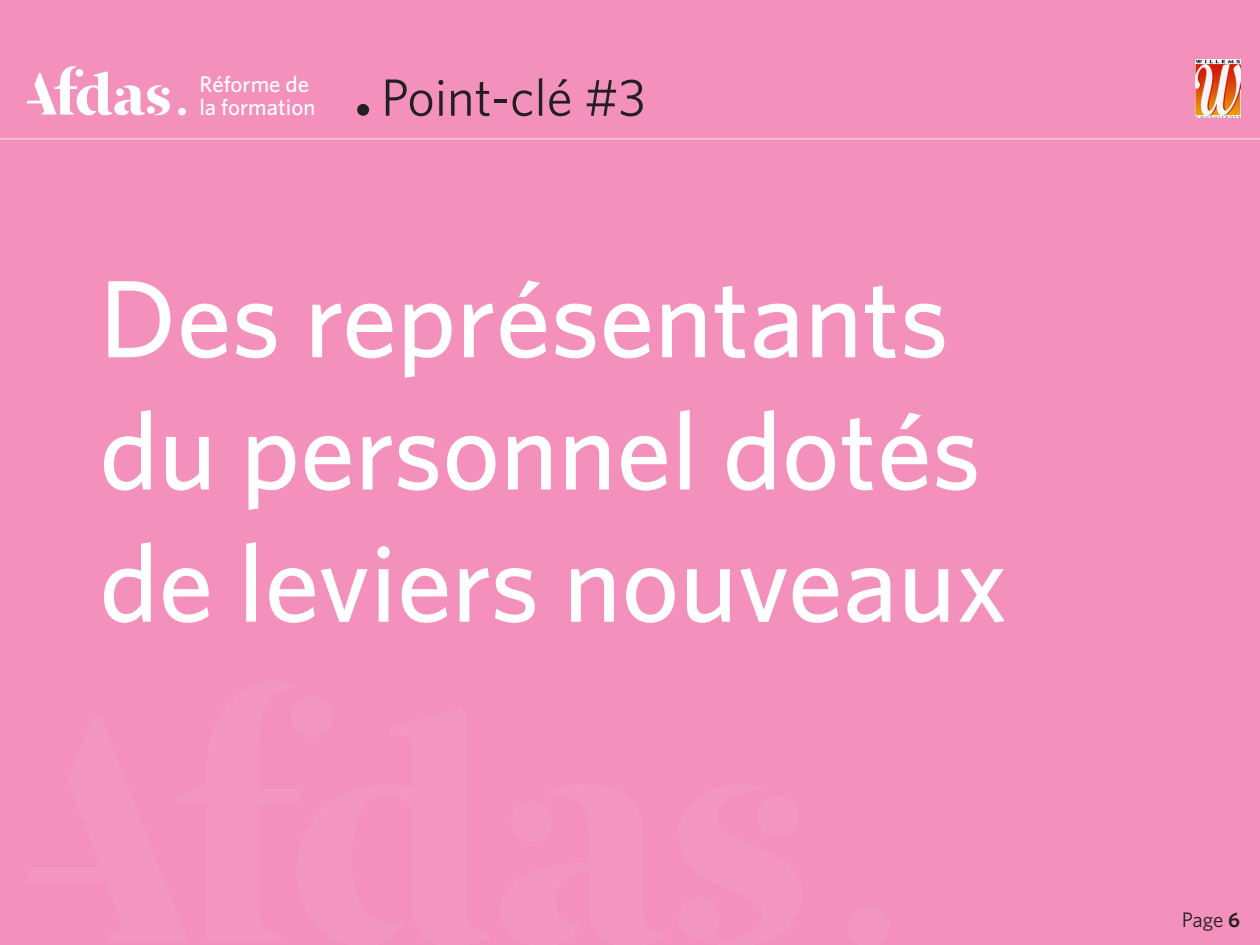
<style>
.page{position:relative;width:1260px;height:945px;background:#f390bc}
.page>*{position:absolute;margin:0;border:0;box-sizing:border-box;transform-origin:0 0}
.t1{font:500 110.25px/132.3px "Whitney";color:#fff}
.t2{font:73.15px "Afdas";color:#fff}
.t3{font:52.5px "Whitney";color:#231f20}
.t4{font:500 22.75px "Whitney";color:#fff}
.t5{font:21px "Whitney";color:#231f20}
.s1{font-weight:600}
</style>
<div class="page">
<img style="left:1195px;top:59px;width:45px;height:59px">
<svg style="left:26px;top:66px;width:144px;height:49px"></svg>
<hr style="left:0;top:138px;width:1260px;height:1px;background:#e6e6e6">
<div style="left:357px;top:104px;width:12px;height:12px;background:#231f20;border-radius:50%"></div>
<p class="t4" style="left:199px;top:71px;width:111px">Réforme de</p>
<p class="t2" style="left:172px;top:46px;width:21px">.</p>
<p class="t4" style="left:199px;top:94px;width:117px">la formation</p>
<p class="t3" style="left:381px;top:66px;width:266px">Point-clé #3</p>
<p class="t1" style="left:99px;top:250px;width:910px">Des représentants du personnel dotés de leviers nouveaux</p>
<p class="t5" style="left:1182px;top:907px;width:60px">Page <span class="s1">6</span></p>
</div>
